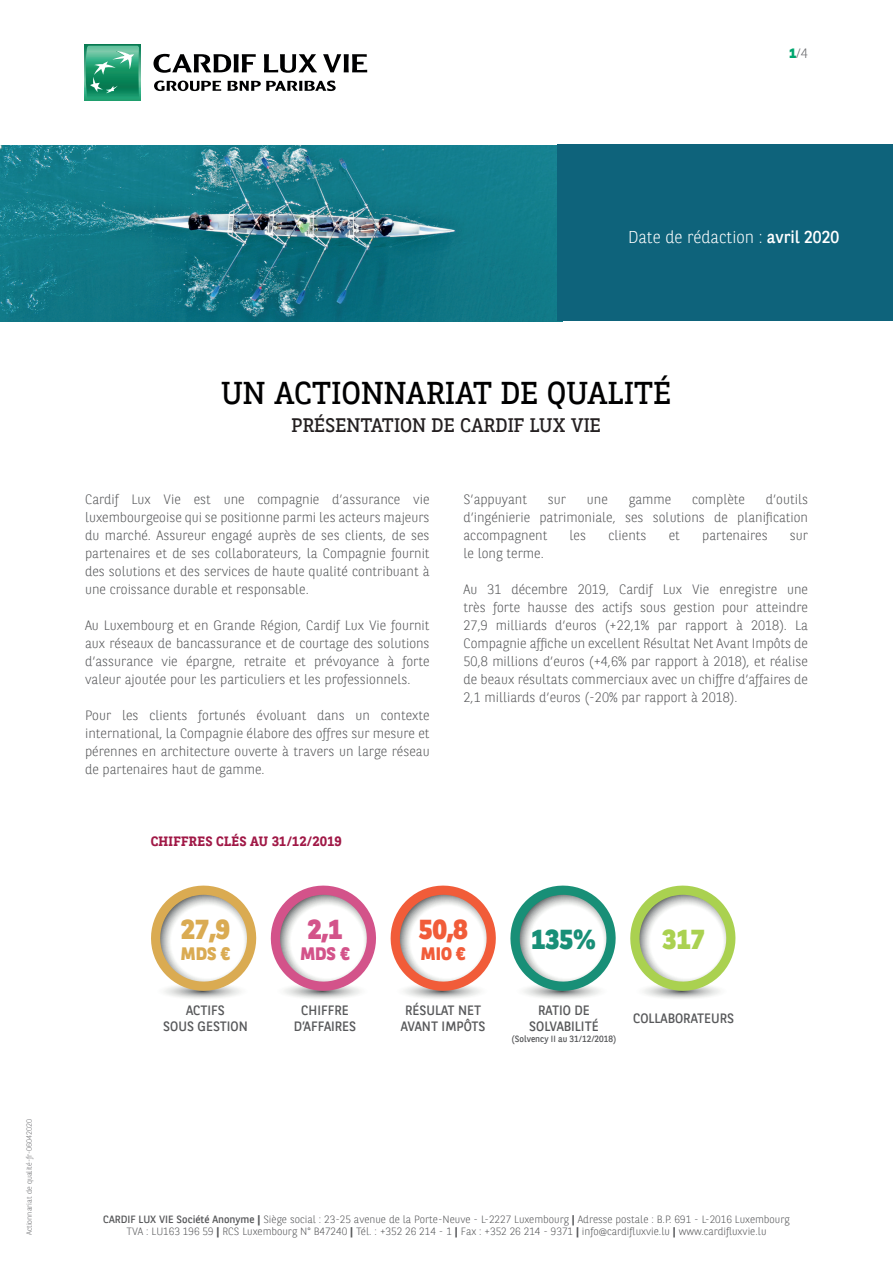
<style>
.page{position:relative;width:893px;height:1263px;background:#fff}
.page>*{position:absolute;margin:0;border:0;box-sizing:border-box;transform-origin:0 0}
.t1{font:31.5px "BNPP Slab Serif";color:#000001}
.t2{font:800 27.45px "BNPP Sans";color:#daab52}
.t3{font:800 27.45px "BNPP Sans";color:#f15c39}
.t4{font:800 27.45px "BNPP Sans";color:#188f77}
.t5{font:800 27.45px "BNPP Sans";color:#d3538a}
.t6{font:800 27.45px "BNPP Sans";color:#aad150}
.t7{font:19.5px "BNPP Slab Serif";color:#231f20}
.t8{font:800 18px "BNPP Sans";color:#daab52}
.t9{font:800 18px "BNPP Sans";color:#d3538a}
.t10{font:800 18px "BNPP Sans";color:#f15c39}
.t11{font:300 17.1px "BNPP Sans";color:#fff}
.t12{font:300 13.5px/18px "BNPP Sans";color:#57585a;text-align:justify}
.t13{font:13.5px/16.2px "BNPP Sans";color:#57585a;text-align:center}
.t14{font:700 13.5px "BNPP Slab Serif";letter-spacing:.01em;color:#a01846}
.t15{font:300 13.5px "BNPP Sans";color:#6c6d70}
.t16{font:300 10.5px/12.6px "BNPP Sans";color:#57585a;text-align:center}
.t17{font:9px "BNPP Sans";color:#57585a}
.t18{font:300 7.5px "BNPP Sans";color:#6c6d70}
.s1{font-weight:800;color:#00a66e}
.s2{font-weight:400}
.s3{font-weight:700}
</style>
<div class="page">
<div style="left:85px;top:45px;width:55px;height:55px;background:#1da274"></div>
<svg style="left:86px;top:46px;width:53px;height:50px"></svg>
<svg style="left:154px;top:81px;width:67px;height:10px"></svg>
<svg style="left:228px;top:81px;width:108px;height:10px"></svg>
<svg style="left:153px;top:54px;width:103px;height:19px"></svg>
<svg style="left:264px;top:54px;width:53px;height:19px"></svg>
<svg style="left:323px;top:54px;width:44px;height:18px"></svg>
<img style="left:0;top:145px;width:558px;height:176px">
<svg style="left:151px;top:885px;width:585px;height:114px"></svg>
<div style="left:558px;top:145px;width:335px;height:176px;background:#0e637b"></div>
<p class="t15" style="left:789px;top:44px;width:20px"><span class="s1">1</span>/4</p>
<p class="t11" style="left:628px;top:225px;width:213px">Date de rédaction : <span class="s2">avril 2020</span></p>
<p class="t18" style="left:24px;top:1235px;width:118px;rotate:-90deg">Actionnariat de qualité-fr-06042020</p>
<h1 class="t1" style="left:221px;top:371px;width:452px">UN ACTIONNARIAT DE QUALITÉ</h1>
<h3 class="t7" style="left:291px;top:412px;width:311px">PRÉSENTATION DE CARDIF LUX VIE</h3>
<p class="t12" style="left:85px;top:490px;width:346px">Cardif Lux Vie est une compagnie d’assurance vie luxembourgeoise qui se positionne parmi les acteurs majeurs du marché. Assureur engagé auprès de ses clients, de ses partenaires et de ses collaborateurs, la Compagnie fournit des solutions et des services de haute qualité contribuant à une croissance durable et responsable.</p>
<p class="t12" style="left:85px;top:616px;width:346px">Au Luxembourg et en Grande Région, Cardif Lux Vie fournit aux réseaux de bancassurance et de courtage des solutions d’assurance vie épargne, retraite et prévoyance à forte valeur ajoutée pour les particuliers et les professionnels.</p>
<p class="t12" style="left:85px;top:706px;width:346px">Pour les clients fortunés évoluant dans un contexte international, la Compagnie élabore des offres sur mesure et pérennes en architecture ouverte à travers un large réseau de partenaires haut de gamme.</p>
<p class="t14" style="left:151px;top:832px;width:193px">CHIFFRES CLÉS AU 31/12/2019</p>
<p class="t12" style="left:463px;top:490px;width:65px">S’appuyant</p>
<p class="t12" style="left:548px;top:490px;width:20px">sur</p>
<p class="t12" style="left:587px;top:490px;width:22px">une</p>
<p class="t12" style="left:629px;top:490px;width:44px">gamme</p>
<p class="t12" style="left:692px;top:490px;width:55px">complète</p>
<p class="t12" style="left:463px;top:490px;width:346px;text-indent:302px">d’outils d’ingénierie patrimoniale, ses solutions de planification accompagnent</p>
<p class="t12" style="left:570px;top:526px;width:18px">les</p>
<p class="t12" style="left:608px;top:526px;width:40px">clients</p>
<p class="t12" style="left:669px;top:526px;width:13px">et</p>
<p class="t12" style="left:702px;top:526px;width:67px">partenaires</p>
<p class="t12" style="left:790px;top:526px;width:20px">sur</p>
<p class="t12" style="left:463px;top:544px;width:82px">le long terme.</p>
<p class="t12" style="left:463px;top:580px;width:346px">Au 31 décembre 2019, Cardif Lux Vie enregistre une très forte hausse des actifs sous gestion pour atteindre 27,9 milliards d’euros (+22,1% par rapport à 2018). La Compagnie affiche un excellent Résultat Net Avant Impôts de 50,8 millions d’euros (+4,6% par rapport à 2018), et réalise de beaux résultats commerciaux avec un chiffre d’affaires de 2,1 milliards d’euros (-20% par rapport à 2018).</p>
<h2 class="t2" style="left:181px;top:910px;width:50px">27,9</h2>
<h3 class="t8" style="left:181px;top:941px;width:51px">MDS €</h3>
<h2 class="t5" style="left:308px;top:910px;width:36px">2,1</h2>
<h3 class="t9" style="left:300px;top:941px;width:51px">MDS €</h3>
<h2 class="t3" style="left:419px;top:910px;width:50px">50,8</h2>
<h3 class="t10" style="left:421px;top:941px;width:46px">MIO €</h3>
<h2 class="t4" style="left:531px;top:920px;width:66px">135%</h2>
<h2 class="t6" style="left:662px;top:920px;width:44px">317</h2>
<p class="t13" style="left:163px;top:1002px;width:86px">ACTIFS<br>SOUS GESTION</p>
<p class="t13" style="left:294px;top:1002px;width:64px">CHIFFRE<br>D’AFFAIRES</p>
<p class="t13" style="left:401px;top:1002px;width:86px">RÉSULAT NET<br>AVANT IMPÔTS</p>
<p class="t13" style="left:529px;top:1002px;width:71px">RATIO DE<br>SOLVABILITÉ</p>
<p class="t17" style="left:512px;top:1033px;width:106px">(Solvency II au 31/12/2018)</p>
<p class="t13" style="left:633px;top:1010px;width:103px">COLLABORATEURS</p>
<p class="t16" style="left:103px;top:1212px;width:688px"><span class="s2">CARDIF LUX VIE Société Anonyme</span> <span class="s3">|</span> Siège social : 23-25 avenue de la Porte-Neuve - L-2227 Luxembourg <span class="s3">|</span> Adresse postale : B.P. 691 - L-2016 Luxembourg<br>TVA : LU163 196 59 <span class="s3">|</span> RCS Luxembourg N° B47240 <span class="s3">|</span> Tél. : +352 26 214 - 1 <span class="s3">|</span> Fax : +352 26 214 - 9371 <span class="s3">|</span> info@cardifluxvie.lu <span class="s3">|</span> www.cardifluxvie.lu</p>
</div>
